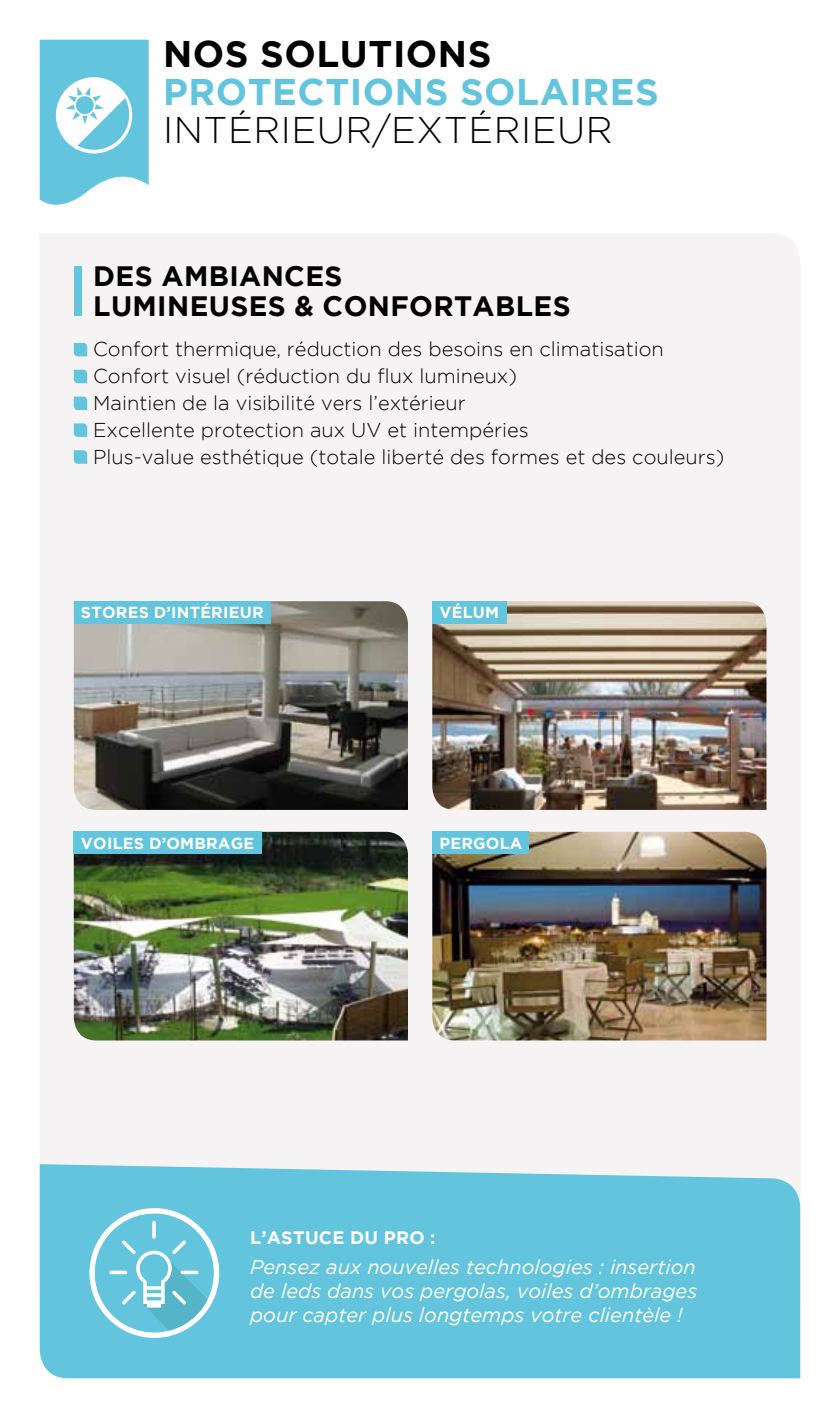
<style>
.page{position:relative;width:840px;height:1418px;background:#fff}
.page>*{position:absolute;margin:0;border:0;box-sizing:border-box;transform-origin:0 0}
.t1{font:700 37px "Gotham";letter-spacing:.015em;color:#62c4dd}
.t2{font:300 37px "Gotham";letter-spacing:.015em;color:#000}
.t3{font:700 37px "Gotham";letter-spacing:.015em;color:#000}
.t4{font:700 28px/30px "Gotham";letter-spacing:.015em;color:#000}
.t5{font:300 20px/26.8px "Gotham";color:#000}
.t6{font:italic 20px/24px "Gotham";color:#fff;text-align:justify}
.t7{font:700 18px "Gotham";letter-spacing:.015em;color:#fff}
.t8{font:700 16px "Gotham";letter-spacing:.015em;color:#fff}
</style>
<div class="page">
<div style="left:40px;top:233px;width:759px;height:931px;background:#f5f3f3"></div>
<svg style="left:74px;top:343px;width:13px;height:13px"></svg>
<svg style="left:74px;top:370px;width:13px;height:13px"></svg>
<svg style="left:74px;top:396px;width:13px;height:14px"></svg>
<svg style="left:74px;top:423px;width:13px;height:14px"></svg>
<svg style="left:74px;top:450px;width:13px;height:14px"></svg>
<div style="left:74px;top:266px;width:7px;height:50px;background:#62c4dd"></div>
<img style="left:74px;top:601px;width:334px;height:209px">
<div style="left:74px;top:601px;width:196px;height:22px;background:#62c4dd"></div>
<img style="left:74px;top:831px;width:334px;height:209px">
<div style="left:74px;top:831px;width:188px;height:22px;background:#62c4dd"></div>
<img style="left:432px;top:601px;width:334px;height:209px">
<div style="left:432px;top:601px;width:75px;height:22px;background:#62c4dd"></div>
<img style="left:432px;top:831px;width:334px;height:209px">
<div style="left:432px;top:831px;width:96px;height:22px;background:#62c4dd"></div>
<div style="left:40px;top:1164px;width:759px;height:214px;background:#62c4dd"></div>
<svg style="left:40px;top:40px;width:109px;height:165px"></svg>
<svg style="left:89px;top:1208px;width:130px;height:129px"></svg>
<h1 class="t3" style="left:163px;top:32px;width:28px">NOS</h1>
<h1 class="t3" style="left:260px;top:32px;width:227px">SOLUTIONS</h1>
<h1 class="t1" style="left:163px;top:70px;width:497px">PROTECTIONS SOLAIRES</h1>
<h1 class="t2" style="left:163px;top:109px;width:114px">intérieur</h1>
<h1 class="t2" style="left:372px;top:109px;width:44px">/ext</h1>
<h1 class="t2" style="left:468px;top:109px;width:49px">érieur</h1>
<h2 class="t4" style="left:93px;top:261px;width:189px">DES AMBIANCES<br>LUMINEU</h2>
<h2 class="t4" style="left:230px;top:291px;width:115px">SES &amp; CONFORT</h2>
<h2 class="t4" style="left:472px;top:291px;width:99px">ABLES</h2>
<p class="t5" style="left:93px;top:335px;width:632px">Confort thermique, réduction des besoins en climatisation Confort visuel (réduction du flux lumineux)<br>Maintien de la visibilité vers l’extérieur<br>Excellente protection aux UV et intempéries<br>Plus-value esthétique (totale liberté des formes et des couleurs)</p>
<p class="t8" style="left:81px;top:603px;width:184px">STORES D’INTÉRIEUR</p>
<p class="t8" style="left:81px;top:833px;width:175px">VOILES D’OMBRAGE</p>
<p class="t8" style="left:439px;top:603px;width:61px">VÉLUM</p>
<p class="t8" style="left:439px;top:833px;width:81px">PERGOLA</p>
<p class="t7" style="left:250px;top:1227px;width:187px">L’ASTUCE DU PRO :</p>
<p class="t6" style="left:250px;top:1254px;width:448px">Pensez aux nouvelles technologies : insertion de leds dans vos pergolas, voiles d’ombrages pour capter plus longtemps votre clientèle !</p>
</div>
